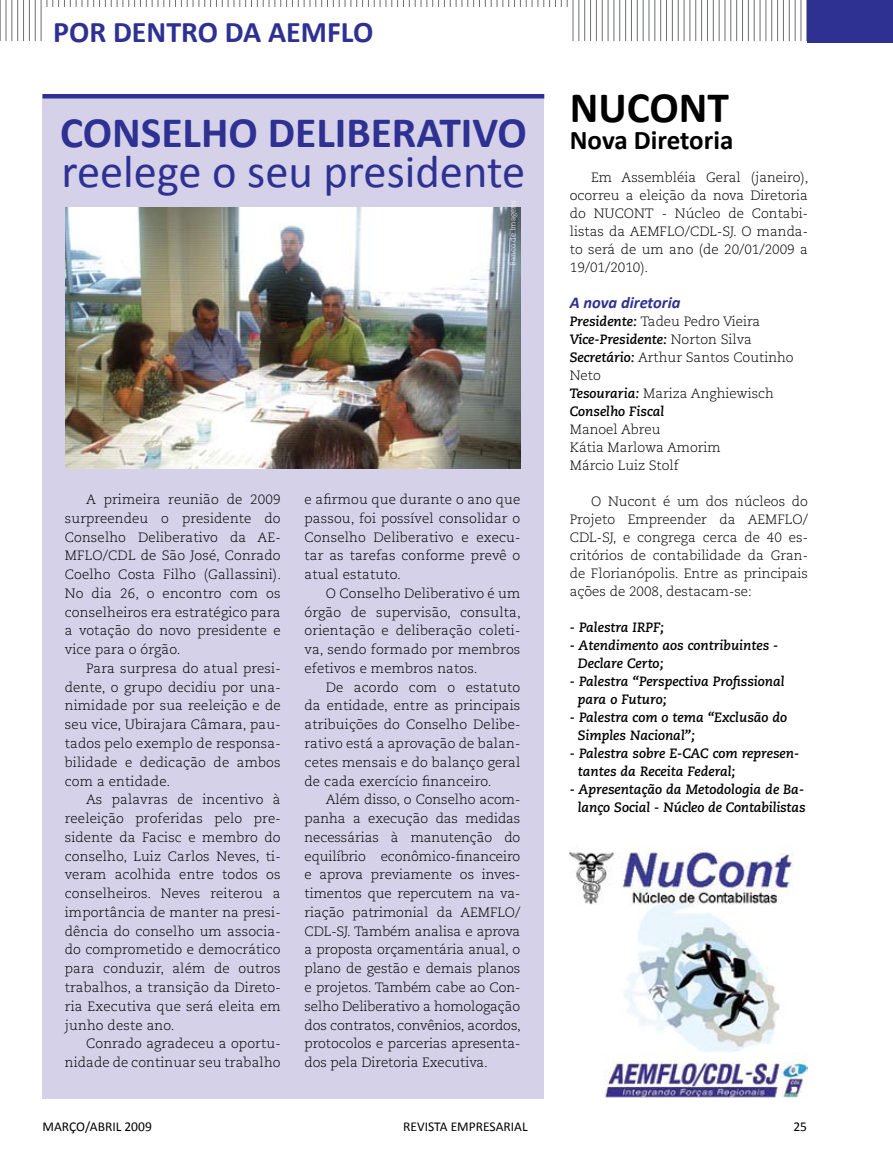
<style>
.page{position:relative;width:893px;height:1149px;background:#fff}
.page>*{position:absolute;margin:0;border:0;box-sizing:border-box;transform-origin:0 0}
.t1{font:46.5px "Calibri";color:#2e3192}
.t2{font:700 43.5px "Calibri";color:#2e3192}
.t3{font:700 43.5px "Calibri";color:#000}
.t4{font:700 30px "Calibri";color:#2e3192}
.t5{font:700 27px "Calibri";color:#000}
.t6{font:italic 700 16.5px "Calibri";color:#2e3192}
.t7{font:300 13.5px/18.8px "Caecilia LT Std";letter-spacing:.01em;color:#000;text-align:justify}
.t8{font:italic 700 13.5px/18px "Caecilia LT Std";color:#000}
.t9{font:13.5px "Calibri";color:#000}
.t10{font:300 7.5px "Caecilia LT Std";color:#fff}
.s1{font-weight:700;font-style:italic}
</style>
<div class="page">
<svg style="left:0;top:0;width:808px;height:42px"></svg>
<div style="left:808px;top:0;width:85px;height:43px;background:#2e3192"></div>
<div style="left:43px;top:8px;width:527px;height:35px;background:#fff"></div>
<div style="left:43px;top:94px;width:501px;height:1003px;background:#d4d1e9"></div>
<hr style="left:43px;top:94px;width:501px;height:4px;background:#2e3192">
<img style="left:65px;top:207px;width:455px;height:261px">
<img style="left:570px;top:845px;width:238px;height:252px">
<h3 class="t4" style="left:53px;top:13px;width:322px">POR DENTRO DA AEMFLO</h3>
<h2 class="t2" style="left:60px;top:105px;width:468px">CONSELHO DELIBERATIVO</h2>
<h1 class="t1" style="left:61px;top:143px;width:465px">reelege o seu presidente</h1>
<p class="t10" style="left:509px;top:266px;width:67px;rotate:-90deg">Banco de Imagens</p>
<p class="t7" style="left:65px;top:490px;width:218px;text-indent:21px">A primeira reunião de 2009 surpreendeu o presidente do Conselho Deliberativo da AE-MFLO/CDL de São José, Conrado Coelho Costa Filho (Gallassini).<br>No dia 26, o encontro com os conselheiros era estratégico para a votação do novo presidente e vice para o órgão.</p>
<p class="t7" style="left:65px;top:659px;width:217px;text-indent:21px">Para surpresa do atual presi&shy;dente, o grupo decidiu por una&shy;nimidade por sua reeleição e de seu vice, Ubirajara Câmara, pau&shy;tados pelo exemplo de responsa&shy;bilidade e dedicação de ambos com a entidade.</p>
<p class="t7" style="left:65px;top:790px;width:217px;text-indent:21px">As palavras de incentivo à reeleição proferidas pelo pre&shy;sidente da Facisc e membro do conselho, Luiz Carlos Neves, ti&shy;veram acolhida entre todos os conselheiros. Neves reiterou a importância de manter na presi&shy;dência do conselho um associa&shy;do comprometido e democrático para conduzir, além de outros trabalhos, a transição da Direto&shy;ria Executiva que será eleita em junho deste ano.</p>
<p class="t7" style="left:65px;top:1034px;width:217px;text-align:right">Conrado agradeceu a oportu&shy;nidade de continuar seu trabalho</p>
<p class="t7" style="left:305px;top:490px;width:217px">e afirmou que durante o ano que passou, foi possível consolidar o Conselho Deliberativo e execu&shy;tar as tarefas conforme prevê o atual estatuto.</p>
<p class="t7" style="left:305px;top:584px;width:218px;text-indent:21px">O Conselho Deliberativo é um órgão de supervisão, consulta, orientação e deliberação coleti&shy;va, sendo formado por membros efetivos e membros natos.</p>
<p class="t7" style="left:305px;top:677px;width:217px;text-indent:21px">De acordo com o estatuto da entidade, entre as principais atribuições do Conselho Delibe&shy;rativo está a aprovação de balan&shy;cetes mensais e do balanço geral de cada exercício financeiro.</p>
<p class="t7" style="left:305px;top:790px;width:218px;text-indent:21px">Além disso, o Conselho acom&shy;panha a execução das medidas necessárias à manutenção do equilíbrio econômico-financeiro e aprova previamente os inves&shy;timentos que repercutem na va&shy;riação patrimonial da AEMFLO/ CDL-SJ. Também analisa e aprova a proposta orçamentária anual, o plano de gestão e demais planos e projetos. Também cabe ao Con&shy;selho Deliberativo a homologação dos contratos, convênios, acordos, protocolos e parcerias apresenta&shy;dos pela Diretoria Executiva.</p>
<h2 class="t3" style="left:570px;top:80px;width:161px">NUCONT</h2>
<h3 class="t5" style="left:570px;top:123px;width:165px">Nova Diretoria</h3>
<p class="t7" style="left:570px;top:169px;width:240px;line-height:18px;text-indent:21px">Em Assembléia Geral (janeiro), ocorreu a eleição da nova Diretoria do NUCONT - Núcleo de Contabi&shy;listas da AEMFLO/CDL-SJ. O manda&shy;to será de um ano (de 20/01/2009 a 19/01/2010).</p>
<p class="t6" style="left:570px;top:292px;width:112px">A nova diretoria</p>
<p class="t7" style="left:570px;top:313px;width:225px;line-height:18px;text-align:left"><span class="s1">Presidente:</span> Tadeu Pedro Vieira<br><span class="s1">Vice-Presidente:</span> Norton Silva<br><span class="s1">Secretário:</span> Arthur Santos Coutinho<br>Neto<br><span class="s1">Tesouraria:</span> Mariza Anghiewisch<br><span class="s1">Conselho Fiscal</span></p>
<p class="t7" style="left:570px;top:421px;width:152px;line-height:18px;text-align:left">Manoel Abreu<br>Kátia Marlowa Amorim<br>Márcio Luiz Stolf</p>
<p class="t7" style="left:570px;top:493px;width:240px;line-height:18px;text-indent:21px">O Nucont é um dos núcleos do Projeto Empreender da AEMFLO/ CDL-SJ, e congrega cerca de 40 es&shy;critórios de contabilidade da Gran&shy;de Florianópolis. Entre as principais ações de 2008, destacam-se:</p>
<p class="t8" style="left:570px;top:618px;width:96px">- Palestra IRPF;</p>
<p class="t8" style="left:578px;top:636px;width:202px;text-indent:-8px">- Atendimento aos contribuintes -<br>Declare Certo;</p>
<p class="t8" style="left:578px;top:672px;width:208px;text-indent:-8px">- Palestra “Perspectiva Profissional para o Futuro;</p>
<p class="t8" style="left:578px;top:708px;width:211px;text-indent:-8px">- Palestra com o tema “Exclusão do<br>Simples Nacional”;</p>
<p class="t8" style="left:578px;top:744px;width:223px;text-indent:-8px">- Palestra sobre E-CAC com represen&shy;tantes da Receita Federal;</p>
<p class="t8" style="left:570px;top:780px;width:237px;text-align:center">- Apresentação da Metodologia de Ba&shy;lanço Social - Núcleo de Contabilistas</p>
<p class="t9" style="left:43px;top:1118px;width:111px">MARÇO/ABRIL 2009</p>
<p class="t9" style="left:403px;top:1118px;width:126px">REVISTA EMPRESARIAL</p>
<p class="t9" style="left:793px;top:1118px;width:15px">25</p>
</div>
